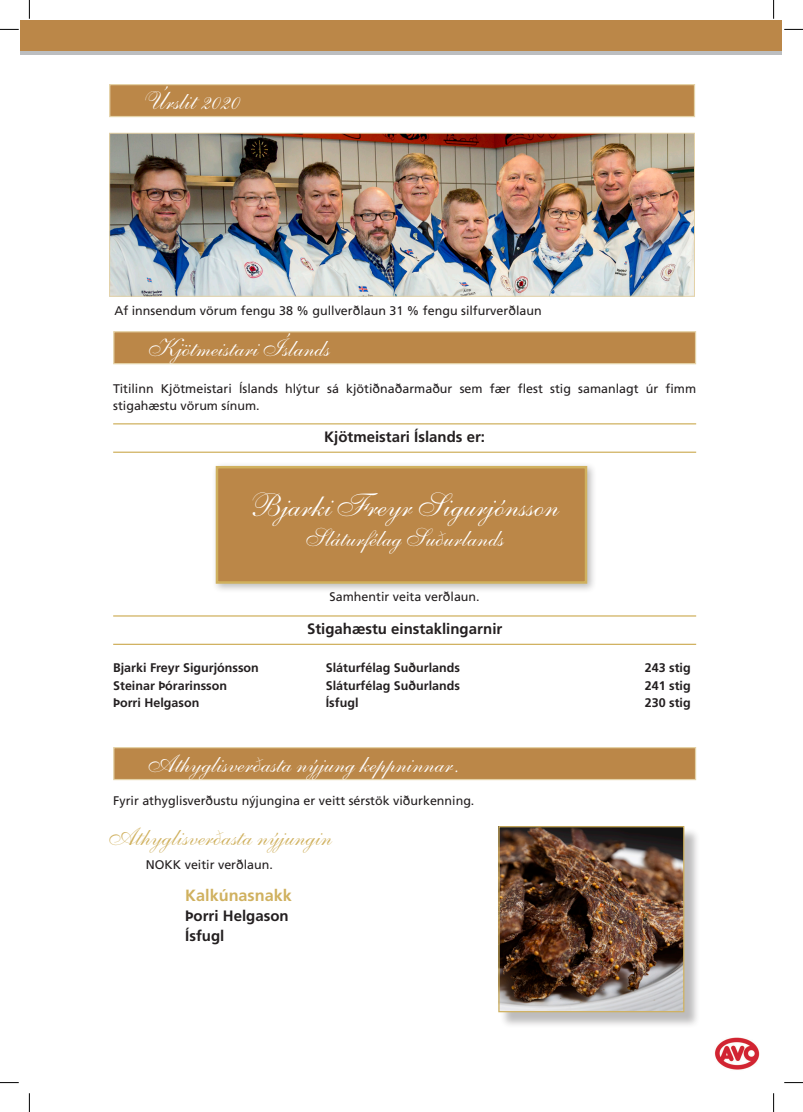
<style>
.page{position:relative;width:803px;height:1112px;background:#fff}
.page>*{position:absolute;margin:0;border:0;box-sizing:border-box;transform-origin:0 0}
.t1{font:32.5px "Shelley Allegro Script";color:#fff}
.t2{font:25px "Shelley Allegro Script";color:#fff}
.t3{font:25px "Shelley Allegro Script";color:#d0b15f}
.t4{font:700 16.25px "Frutiger";color:#d0b15f}
.t5{font:700 15px/20px "Frutiger";color:#231f20}
.t6{font:12.5px/17.5px "Frutiger";color:#231f20}
.t7{font:700 12.5px "Frutiger";color:#231f20}
</style>
<div class="page">
<div style="left:211px;top:461px;width:386px;height:132px;background:#231f20;opacity:.3"></div>
<div style="left:216px;top:466px;width:371px;height:117px;background:#bb8748;border:2px solid #d0b15f"></div>
<div style="left:21px;top:40px;width:761px;height:14px;background:#bcbec0"></div>
<div style="left:21px;top:21px;width:761px;height:30px;background:#bb8748"></div>
<div style="left:113px;top:331px;width:583px;height:33px;background:#bb8748;border:1px solid #e4d2a7"></div>
<div style="left:113px;top:746px;width:583px;height:34px;background:#bb8748;border:1px solid #e4d2a7"></div>
<hr style="left:113px;top:423px;width:583px;height:1px;background:#d0b15f">
<hr style="left:113px;top:615px;width:583px;height:1px;background:#d0b15f">
<hr style="left:113px;top:451px;width:583px;height:1px;background:#d0b15f">
<hr style="left:113px;top:643px;width:583px;height:1px;background:#d0b15f">
<div style="left:109px;top:84px;width:586px;height:33px;background:#bb8748;border:1px solid #e4d2a7"></div>
<img style="left:111px;top:135px;width:582px;height:160px">
<div style="left:109px;top:133px;width:586px;height:164px;border:1px solid #e4d2a7"></div>
<div style="left:500px;top:827px;width:200px;height:200px;background:#231f20;opacity:.3"></div>
<img style="left:500px;top:827px;width:182px;height:183px">
<div style="left:498px;top:825px;width:186px;height:187px;border:1px solid #d0b15f"></div>
<img style="left:714px;top:1037px;width:46px;height:33px">
<svg style="left:0;top:29px;width:19px;height:1px"></svg>
<svg style="left:784px;top:29px;width:19px;height:1px"></svg>
<svg style="left:0;top:1082px;width:19px;height:1px"></svg>
<svg style="left:784px;top:1082px;width:19px;height:1px"></svg>
<svg style="left:29px;top:0;width:1px;height:19px"></svg>
<svg style="left:29px;top:1093px;width:1px;height:18px"></svg>
<svg style="left:773px;top:0;width:1px;height:19px"></svg>
<svg style="left:773px;top:1093px;width:1px;height:18px"></svg>
<h2 class="t2" style="left:145px;top:86px;width:97px">Úrslit 2020</h2>
<p class="t6" style="left:114px;top:301px;width:429px">Af innsendum vörum fengu 38 % gullverðlaun 31 % fengu silfurverðlaun</p>
<h2 class="t2" style="left:149px;top:333px;width:183px">Kjötmeistari Íslands</h2>
<p class="t6" style="left:113px;top:379px;width:584px">Titilinn Kjötmeistari Íslands hlýtur sá kjötiðnaðarmaður sem fær flest stig samanlagt úr fimm stigahæstu vörum sínum.</p>
<p class="t5" style="left:324px;top:427px;width:162px">Kjötmeistari Íslands er:</p>
<h1 class="t1" style="left:250px;top:486px;width:310px">Bjarki Freyr Sigurjónsson</h1>
<h2 class="t2" style="left:306px;top:522px;width:199px">Sláturfélag Suðurlands</h2>
<p class="t6" style="left:330px;top:587px;width:152px">Samhentir veita verðlaun.</p>
<p class="t5" style="left:307px;top:619px;width:197px">Stigahæstu einstaklingarnir</p>
<p class="t7" style="left:113px;top:660px;width:147px">Bjarki Freyr Sigurjónsson</p>
<p class="t7" style="left:326px;top:660px;width:136px">Sláturfélag Suðurlands</p>
<p class="t7" style="left:645px;top:660px;width:47px">243 stig</p>
<p class="t7" style="left:113px;top:678px;width:115px">Steinar Þórarinsson</p>
<p class="t7" style="left:326px;top:678px;width:136px">Sláturfélag Suðurlands</p>
<p class="t7" style="left:645px;top:678px;width:47px">241 stig</p>
<p class="t7" style="left:113px;top:695px;width:88px">Þorri Helgason</p>
<p class="t7" style="left:326px;top:695px;width:34px">Ísfugl</p>
<p class="t7" style="left:645px;top:695px;width:47px">230 stig</p>
<h2 class="t2" style="left:149px;top:748px;width:311px">Athyglisverðasta nýjung keppninnar.</h2>
<p class="t6" style="left:113px;top:791px;width:363px">Fyrir athyglisverðustu nýjungina er veitt sérstök viðurkenning.</p>
<h2 class="t3" style="left:109px;top:822px;width:224px">Athyglisverðasta nýjungin</h2>
<p class="t6" style="left:146px;top:855px;width:129px">NOKK veitir verðlaun.</p>
<h3 class="t4" style="left:185px;top:885px;width:108px">Kalkúnasnakk</h3>
<p class="t5" style="left:185px;top:905px;width:105px">Þorri Helgason<br>Ísfugl</p>
</div>
